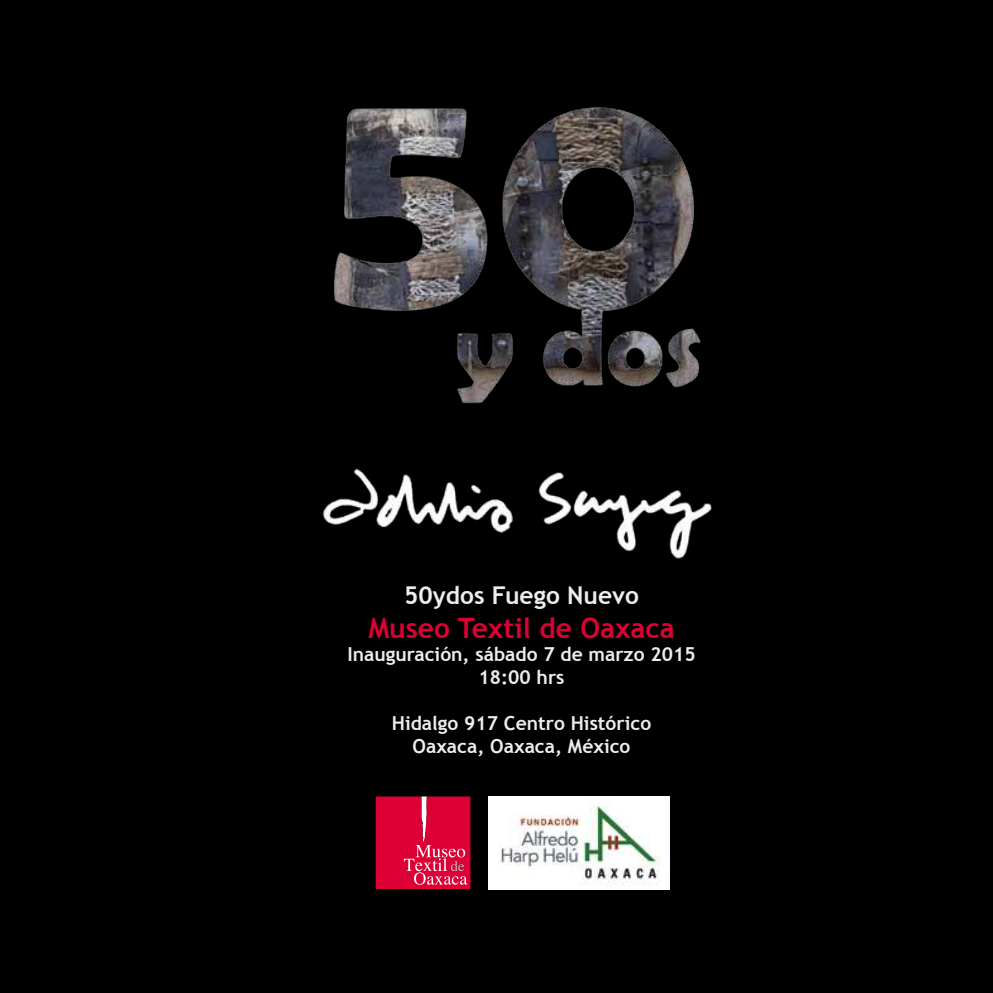
<style>
.page{position:relative;width:993px;height:993px;background:#fff}
.page>*{position:absolute;margin:0;border:0;box-sizing:border-box;transform-origin:0 0}
.t1{font:700 28px "Trebuchet MS";color:#dc0034}
.t2{font:700 24.5px "Trebuchet MS";color:#ebedef}
.t3{font:700 19.25px/23.1px "Trebuchet MS";color:#ebedef;text-align:center}
</style>
<div class="page">
<div style="left:0;top:0;width:992px;height:992px;background:#000"></div>
<img style="left:314px;top:453px;width:416px;height:106px">
<img style="left:314px;top:75px;width:406px;height:340px">
<svg style="left:375px;top:796px;width:95px;height:92px;background:#da1342"></svg>
<img style="left:488px;top:796px;width:181px;height:93px">
<p class="t2" style="left:404px;top:579px;width:236px">50ydos Fuego Nuevo</p>
<h1 class="t1" style="left:368px;top:610px;width:308px">Museo Textil de Oaxaca</h1>
<p class="t3" style="left:347px;top:642px;width:349px">Inauguración, sábado 7 de marzo 2015<br>18:00 hrs</p>
<p class="t3" style="left:392px;top:711px;width:261px">Hidalgo 917 Centro Histórico<br>Oaxaca, Oaxaca, México</p>
</div>
